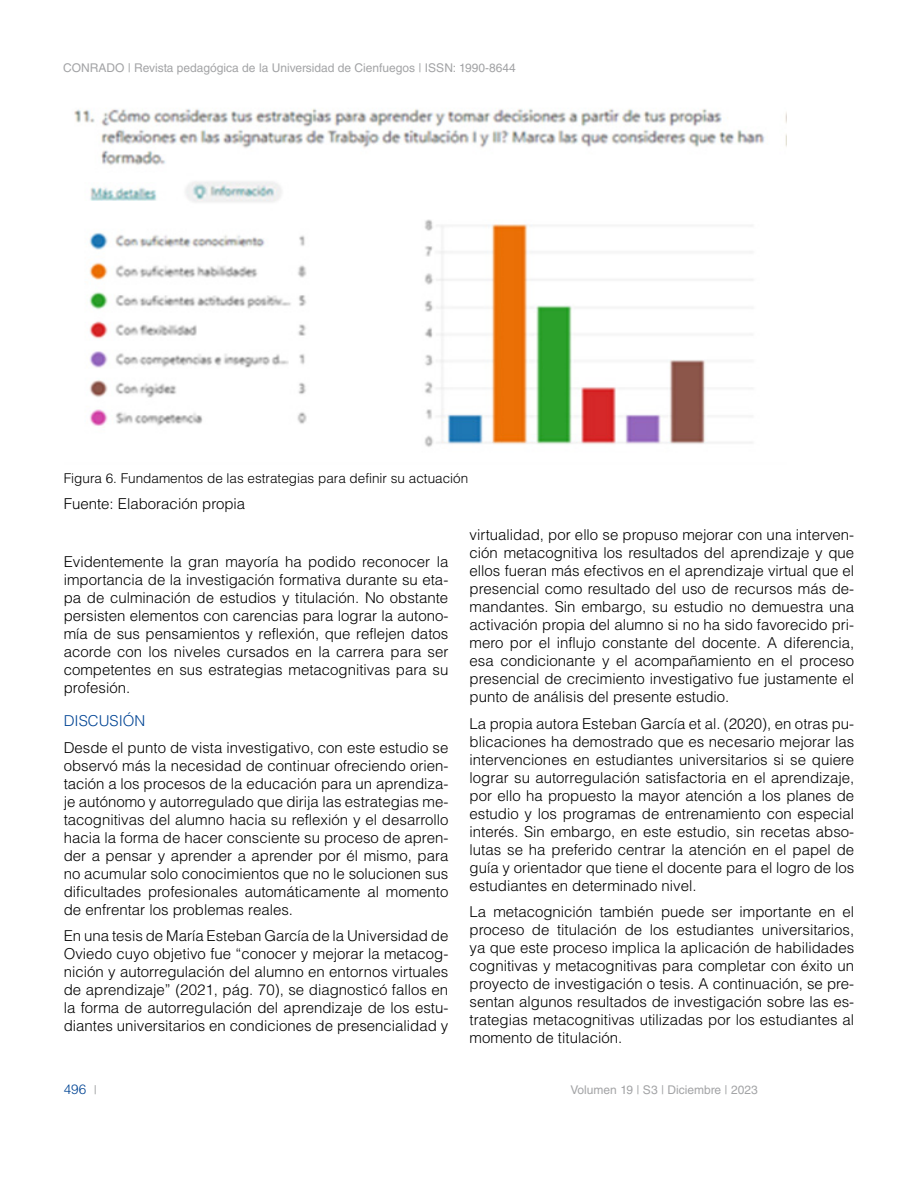
<style>
.page{position:relative;width:918px;height:1188px;background:#fff}
.page>*{position:absolute;margin:0;border:0;box-sizing:border-box;transform-origin:0 0}
.t1{font:300 15px/18px "Helvetica LT Std";color:#000;text-align:justify}
.t2{font:300 15px "Helvetica LT Std";color:#004494}
.t3{font:300 13.5px "Helvetica LT Std";color:#000}
.t4{font:300 13.5px "Helvetica LT Std";color:#004494}
.t5{font:12px "Helvetica LT Std";color:#a3a4a6}
.s1{font-weight:400;font-size:12px;color:#a3a4a6}
</style>
<div class="page">
<img style="left:74px;top:108px;width:712px;height:339px">
<p class="t5" style="left:63px;top:61px;width:454px">CONRADO | Revista pedagógica de la Universidad de Cienfuegos | ISSN: 1990-8644</p>
<p class="t3" style="left:64px;top:470px;width:406px">Figura 6. Fundamentos de las estrategias para definir su actuación</p>
<p class="t1" style="left:64px;top:495px;width:183px">Fuente: Elaboración propia</p>
<p class="t1" style="left:64px;top:552px;width:386px">Evidentemente la gran mayoría ha podido reconocer la importancia de la investigación formativa durante su eta&shy;pa de culminación de estudios y titulación. No obstante persisten elementos con carencias para lograr la autono&shy;mía de sus pensamientos y reflexión, que reflejen datos acorde con los niveles cursados en la carrera para ser competentes en sus estrategias metacognitivas para su profesión.</p>
<p class="t2" style="left:64px;top:712px;width:83px">DISCUSIÓN</p>
<p class="t1" style="left:64px;top:738px;width:386px">Desde el punto de vista investigativo, con este estudio se observó más la necesidad de continuar ofreciendo orien&shy;tación a los procesos de la educación para un aprendiza&shy;je autónomo y autorregulado que dirija las estrategias me&shy;tacognitivas del alumno hacia su reflexión y el desarrollo hacia la forma de hacer consciente su proceso de apren&shy;der a pensar y aprender a aprender por él mismo, para no acumular solo conocimientos que no le solucionen sus dificultades profesionales automáticamente al momento de enfrentar los problemas reales.</p>
<p class="t1" style="left:64px;top:927px;width:386px">En una tesis de María Esteban García de la Universidad de Oviedo cuyo objetivo fue “conocer y mejorar la metacog&shy;nición y autorregulación del alumno en entornos virtuales de aprendizaje” (2021, pág. 70), se diagnosticó fallos en la forma de autorregulación del aprendizaje de los estu&shy;diantes universitarios en condiciones de presencialidad y</p>
<p class="t4" style="left:64px;top:1081px;width:35px">496 <span class="s1">|</span></p>
<p class="t1" style="left:470px;top:526px;width:386px">virtualidad, por ello se propuso mejorar con una interven&shy;ción metacognitiva los resultados del aprendizaje y que ellos fueran más efectivos en el aprendizaje virtual que el presencial como resultado del uso de recursos más de&shy;mandantes. Sin embargo, su estudio no demuestra una activación propia del alumno si no ha sido favorecido pri&shy;mero por el influjo constante del docente. A diferencia, esa condicionante y el acompañamiento en el proceso presencial de crecimiento investigativo fue justamente el punto de análisis del presente estudio.</p>
<p class="t1" style="left:470px;top:714px;width:386px">La propia autora Esteban García et al. (2020), en otras pu&shy;blicaciones ha demostrado que es necesario mejorar las intervenciones en estudiantes universitarios si se quiere lograr su autorregulación satisfactoria en el aprendizaje, por ello ha propuesto la mayor atención a los planes de estudio y los programas de entrenamiento con especial interés. Sin embargo, en este estudio, sin recetas abso&shy;lutas se ha preferido centrar la atención en el papel de guía y orientador que tiene el docente para el logro de los estudiantes en determinado nivel.</p>
<p class="t1" style="left:470px;top:903px;width:386px">La metacognición también puede ser importante en el proceso de titulación de los estudiantes universitarios, ya que este proceso implica la aplicación de habilidades cognitivas y metacognitivas para completar con éxito un proyecto de investigación o tesis. A continuación, se pre&shy;sentan algunos resultados de investigación sobre las es&shy;trategias metacognitivas utilizadas por los estudiantes al momento de titulación.</p>
<p class="t5" style="left:571px;top:1083px;width:189px">Volumen 19 | S3 | Diciembre | 2023</p>
</div>
